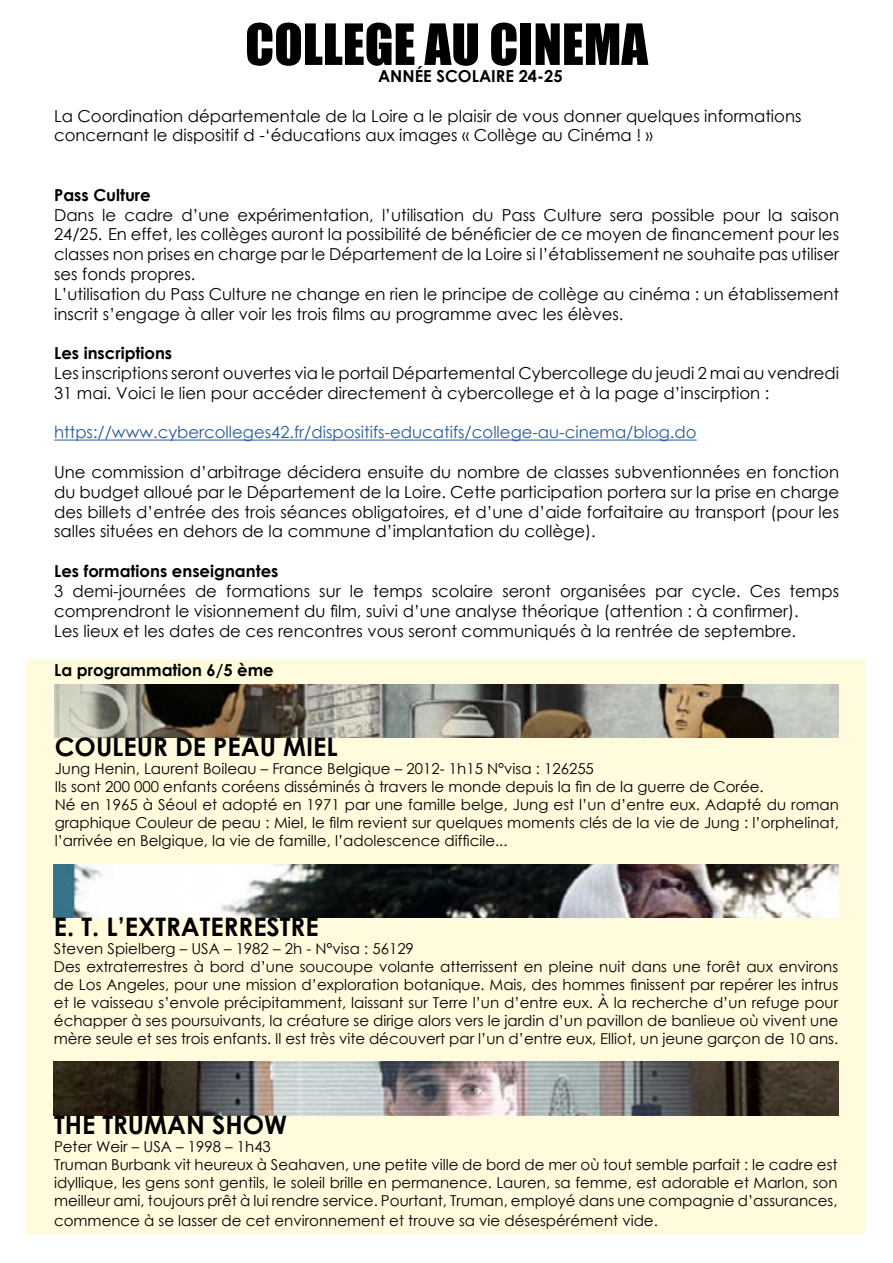
<style>
.page{position:relative;width:893px;height:1263px;background:#fff}
.page>*{position:absolute;margin:0;border:0;box-sizing:border-box;transform-origin:0 0}
.t1{font:52.5px "Impact";color:#000}
.t2{font:700 25.5px "Century Gothic";color:#000}
.t3{font:16.5px/19.8px "Century Gothic";color:#000}
.t4{font:700 16.5px "Century Gothic";color:#000}
.t5{font:16.5px "Century Gothic";color:#275b9b}
.t6{font:15px/18px "Century Gothic";color:#000}
</style>
<div class="page">
<div style="left:27px;top:659px;width:839px;height:574px;background:#fffbdc"></div>
<hr style="left:54px;top:440px;width:643px;height:1px;background:#275b9b">
<img style="left:55px;top:684px;width:783px;height:53px">
<img style="left:54px;top:865px;width:784px;height:53px">
<img style="left:53px;top:1062px;width:785px;height:53px">
<h1 class="t1" style="left:245px;top:4px;width:404px">COLLEGE AU CINEMA</h1>
<p class="t4" style="left:378px;top:64px;width:186px">ANNÉE SCOLAIRE 24-25</p>
<p class="t3" style="left:54px;top:106px;width:749px">La Coordination départementale de la Loire a le plaisir de vous donner quelques informations concernant le dispositif d -‘éducations aux images « Collège au Cinéma ! »</p>
<p class="t4" style="left:54px;top:182px;width:98px">Pass Culture</p>
<p class="t3" style="left:54px;top:205px;width:786px">Dans le cadre d’une expérimentation, l’utilisation du Pass Culture sera possible pour la saison 24/25. En effet, les collèges auront la possibilité de bénéficier de ce moyen de financement pour les classes non prises en charge par le Département de la Loire si l’établissement ne souhaite pas utiliser ses fonds propres.<br>L’utilisation du Pass Culture ne change en rien le principe de collège au cinéma : un établissement inscrit s’engage à aller voir les trois films au programme avec les élèves.</p>
<p class="t4" style="left:54px;top:341px;width:120px">Les inscriptions</p>
<p class="t3" style="left:54px;top:363px;width:786px">Les inscriptions seront ouvertes via le portail Départemental Cybercollege du jeudi 2 mai au vendredi<br>31 mai. Voici le lien pour accéder directement à cybercollege et à la page d’inscirption :</p>
<p class="t5" style="left:54px;top:421px;width:644px">https://www.cybercolleges42.fr/dispositifs-educatifs/college-au-cinema/blog.do</p>
<p class="t3" style="left:54px;top:462px;width:786px;text-align:justify">Une commission d’arbitrage décidera ensuite du nombre de classes subventionnées en fonction du budget alloué par le Département de la Loire. Cette participation portera sur la prise en charge des billets d’entrée des trois séances obligatoires, et d’une d’aide forfaitaire au transport (pour les salles situées en dehors de la commune d’implantation du collège).</p>
<p class="t4" style="left:54px;top:559px;width:226px">Les formations enseignantes</p>
<p class="t3" style="left:54px;top:581px;width:786px">3 demi-journées de formations sur le temps scolaire seront organisées par cycle. Ces temps comprendront le visionnement du film, suivi d’une analyse théorique (attention : à confirmer).<br>Les lieux et les dates de ces rencontres vous seront communiqués à la rentrée de septembre.</p>
<p class="t4" style="left:54px;top:658px;width:221px">La programmation 6/5 ème</p>
<h2 class="t2" style="left:55px;top:727px;width:285px">COULEUR DE PEAU MIEL</h2>
<p class="t6" style="left:55px;top:759px;width:786px">Jung Henin, Laurent Boileau – France Belgique – 2012- 1h15 N°visa : 126255<br>Ils sont 200 000 enfants coréens disséminés à travers le monde depuis la fin de la guerre de Corée.<br>Né en 1965 à Séoul et adopté en 1971 par une famille belge, Jung est l’un d’entre eux. Adapté du roman graphique Couleur de peau : Miel, le film revient sur quelques moments clés de la vie de Jung : l’orphelinat, l’arrivée en Belgique, la vie de famille, l’adolescence difficile...</p>
<h2 class="t2" style="left:54px;top:907px;width:266px">E. T. L’EXTRATERRESTRE</h2>
<p class="t6" style="left:54px;top:939px;width:786px">Steven Spielberg – USA – 1982 – 2h - N°visa : 56129<br>Des extraterrestres à bord d’une soucoupe volante atterrissent en pleine nuit dans une forêt aux environs de Los Angeles, pour une mission d’exploration botanique. Mais, des hommes finissent par repérer les intrus et le vaisseau s’envole précipitamment, laissant sur Terre l’un d’entre eux. À la recherche d’un refuge pour échapper à ses poursuivants, la créature se dirige alors vers le jardin d’un pavillon de banlieue où vivent une mère seule et ses trois enfants. Il est très vite découvert par l’un d’entre eux, Elliot, un jeune garçon de 10 ans.</p>
<h2 class="t2" style="left:54px;top:1105px;width:235px">THE TRUMAN SHOW</h2>
<p class="t6" style="left:54px;top:1137px;width:785px">Peter Weir – USA – 1998 – 1h43<br>Truman Burbank vit heureux à Seahaven, une petite ville de bord de mer où tout semble parfait : le cadre est idyllique, les gens sont gentils, le soleil brille en permanence. Lauren, sa femme, est adorable et Marlon, son meilleur ami, toujours prêt à lui rendre service. Pourtant, Truman, employé dans une compagnie d’assurances,</p>
<p class="t6" style="left:54px;top:1211px;width:605px">commence à se lasser de cet environnement et trouve sa vie désespérément vide.</p>
</div>
